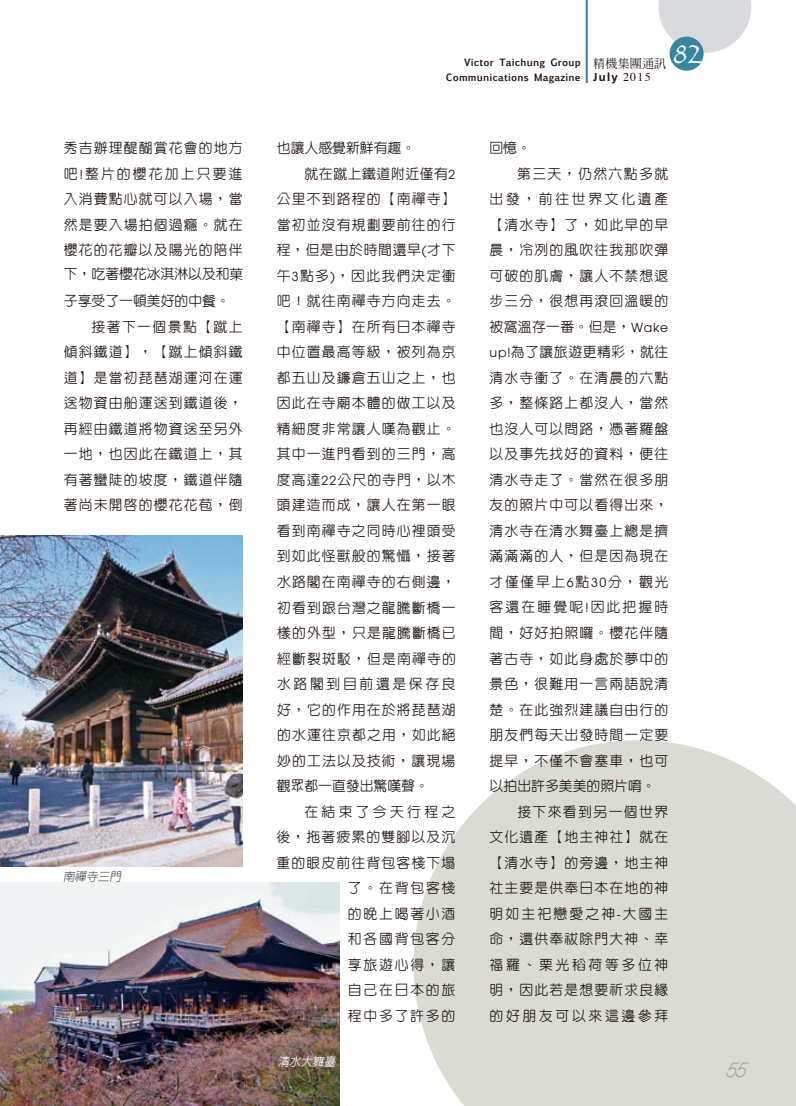
<style>
.page{position:relative;width:796px;height:1106px;background:#fff}
.page>*{position:absolute;margin:0;border:0;box-sizing:border-box;transform-origin:0 0}
.t1{font:27.6px "Papyrus";color:#fff}
.t2{font:italic 200 21.3px "Avant Garde Gothic Itc T";color:#9b9a9f;scale:.9 1}
.t3{font:500 13.8px/25.5px "AR Yuan B5";letter-spacing:.085em;color:#1e120d;text-align:justify}
.t4{font:500 13.8px/27.2px "AR Yuan B5";color:#1e120d}
.t5{font:500 13.8px "AR Yuan B5";letter-spacing:.19em;color:#1e120d}
.t6{font:500 13.8px "AR Yuan B5";letter-spacing:.13em;color:#1e120d}
.t7{font:500 13.8px "AR Yuan B5";letter-spacing:.155em;color:#1e120d}
.t8{font:500 13.8px "AR Yuan B5";letter-spacing:.105em;color:#1e120d}
.t9{font:500 13.8px "AR Yuan B5";letter-spacing:.025em;color:#1e120d}
.t10{font:500 13.8px "AR Yuan B5";letter-spacing:.035em;color:#1e120d}
.t11{font:500 13.8px "AR Yuan B5";letter-spacing:.05em;color:#1e120d}
.t12{font:500 13.8px "AR Yuan B5";letter-spacing:.04em;color:#1e120d}
.t13{font:500 13.8px "AR Yuan B5";letter-spacing:.24em;color:#1e120d}
.t14{font:500 12px "Frutus T";color:#1e120d}
.t15{font:500 12px "AR Ming B5";letter-spacing:.02em;color:#1e120d}
.t16{font:italic 500 11.7px "AR Yuan B5";color:#504e50}
.t17{font:italic 500 11.7px "AR Yuan B5";color:#fff}
.t18{font:700 9.6px "Euphemia UCAS";letter-spacing:.02em;color:#1e120d}
.s1{font-family:"Avant Garde Gothic Itc T";font-weight:400}
.s2{font-family:"Times";font-weight:400}
</style>
<div class="page">
<svg style="left:413px;top:740px;width:382px;height:366px;background:#dee0d9"></svg>
<svg style="left:230px;top:268px;width:12px;height:13px"></svg>
<svg style="left:658px;top:0;width:92px;height:53px"></svg>
<div style="left:669px;top:37px;width:34px;height:34px;background:#37869d;border-radius:50%"></div>
<hr style="left:585px;top:0;width:2px;height:83px;background:#37869d">
<img style="left:0;top:536px;width:242px;height:330px">
<img style="left:1px;top:882px;width:338px;height:224px">
<p class="t3" style="left:64px;top:135px;width:180px">秀吉辦理醍醐賞花會的地方吧<span class="s1">!</span>整片的櫻花加上只要進入消費點心就可以入場，當然是要入場拍個過癮。就在櫻花的花瓣以及陽光的陪伴</p>
<p class="t4" style="left:64px;top:260px;width:167px">下，吃著櫻花冰淇淋以及和子享受了一頓美好的中餐。</p>
<p class="t3" style="left:64px;top:314px;width:180px;text-indent:28px">接著下一個景點【蹴上傾斜鐵道】，【蹴上傾斜鐵道】是當初琵琶湖運河在運送物資由船運送到鐵道後，再經由鐵道將物資送至另外一地，也因此在鐵道上，其有著蠻陡的坡度，鐵道伴隨著尚未開啟的櫻花花苞，倒</p>
<p class="t16" style="left:63px;top:870px;width:61px">南禪寺三門</p>
<p class="t18" style="left:464px;top:55px;width:118px">Victor Taichung Group</p>
<p class="t18" style="left:445px;top:70px;width:136px">Communications Magazine</p>
<p class="t15" style="left:593px;top:57px;width:74px">精機集團通訊</p>
<p class="t14" style="left:593px;top:70px;width:59px">July <span class="s2">2015</span></p>
<h1 class="t1" style="left:673px;top:37px;width:29px">82</h1>
<p class="t4" style="left:277px;top:134px;width:140px">也讓人感覺新鮮有趣。</p>
<p class="t12" style="left:304px;top:166px;width:152px">就在蹴上鐵道附近僅有<span class="s1">2</span></p>
<p class="t3" style="left:276px;top:186px;width:180px">公里不到路程的【南禪寺】</p>
<p class="t3" style="left:277px;top:212px;width:180px">當初並沒有規劃要前往的行</p>
<p class="t11" style="left:277px;top:243px;width:180px">程，但是由於時間還早<span class="s1">(</span>才下</p>
<p class="t3" style="left:277px;top:263px;width:180px">午<span class="s1">3</span>點多<span class="s1">)</span>，因此我們決定衝</p>
<p class="t3" style="left:277px;top:288px;width:180px">吧！就往南禪寺方向走去。</p>
<p class="t3" style="left:277px;top:314px;width:180px">【南禪寺】在所有日本禪寺</p>
<p class="t3" style="left:277px;top:339px;width:180px">中位置最高等級，被列為京</p>
<p class="t3" style="left:277px;top:365px;width:180px">都五山及鐮倉五山之上，也</p>
<p class="t3" style="left:277px;top:390px;width:180px">因此在寺廟本體的做工以及</p>
<p class="t3" style="left:277px;top:416px;width:180px">精細度非常讓人嘆為觀止。</p>
<p class="t3" style="left:277px;top:441px;width:180px">其中一進門看到的三門，高</p>
<p class="t3" style="left:277px;top:467px;width:180px">度高達<span class="s1">22</span>公尺的寺門，以木</p>
<p class="t3" style="left:277px;top:492px;width:180px">頭建造而成，讓人在第一眼</p>
<p class="t3" style="left:277px;top:518px;width:180px">看到南禪寺之同時心裡頭受</p>
<p class="t3" style="left:277px;top:543px;width:180px">到如此怪獸般的驚懾，接著</p>
<p class="t3" style="left:277px;top:569px;width:180px">水路閣在南禪寺的右側邊，</p>
<p class="t3" style="left:277px;top:594px;width:180px">初看到跟台灣之龍騰斷橋一</p>
<p class="t3" style="left:277px;top:620px;width:180px">樣的外型，只是龍騰斷橋已</p>
<p class="t3" style="left:277px;top:645px;width:180px">經斷裂斑駁，但是南禪寺的</p>
<p class="t5" style="left:277px;top:677px;width:180px">水路閣到目前還是保存良</p>
<p class="t3" style="left:277px;top:696px;width:180px">好，它的作用在於將琵琶湖</p>
<p class="t3" style="left:277px;top:722px;width:180px">的水運往京都之用，如此絕</p>
<p class="t3" style="left:277px;top:747px;width:180px">妙的工法以及技術，讓現場</p>
<p class="t4" style="left:276px;top:772px;width:154px">觀眾都一直發出驚嘆聲。</p>
<p class="t13" style="left:304px;top:804px;width:152px">在結束了今天行程之</p>
<p class="t3" style="left:276px;top:824px;width:180px">後，拖著疲累的雙腳以及沉</p>
<p class="t3" style="left:276px;top:849px;width:180px">重的眼皮前往背包客棧下塌</p>
<p class="t3" style="left:348px;top:875px;width:109px">了。在背包客棧</p>
<p class="t6" style="left:348px;top:906px;width:109px">的晚上喝著小酒</p>
<p class="t6" style="left:348px;top:932px;width:109px">和各國背包客分</p>
<p class="t3" style="left:348px;top:951px;width:109px">享旅遊心得，讓</p>
<p class="t6" style="left:348px;top:983px;width:109px">自己在日本的旅</p>
<p class="t6" style="left:348px;top:1008px;width:109px">程中多了許多的</p>
<p class="t17" style="left:277px;top:1055px;width:61px">清水大舞臺</p>
<p class="t3" style="left:489px;top:135px;width:43px">回憶。</p>
<p class="t8" style="left:517px;top:166px;width:152px">第三天，仍然六點多就</p>
<p class="t5" style="left:489px;top:192px;width:180px">出發，前往世界文化遺產</p>
<p class="t3" style="left:489px;top:212px;width:180px">【清水寺】了，如此早的早</p>
<p class="t3" style="left:489px;top:237px;width:180px">晨，冷冽的風吹往我那吹彈</p>
<p class="t3" style="left:489px;top:263px;width:180px">可破的肌膚，讓人不禁想退</p>
<p class="t3" style="left:489px;top:288px;width:180px">步三分，很想再滾回溫暖的</p>
<p class="t9" style="left:489px;top:319px;width:180px">被窩溫存一番。但是，<span class="s1">Wake</span></p>
<p class="t10" style="left:489px;top:345px;width:180px"><span class="s1">up!</span>為了讓旅遊更精彩，就往</p>
<p class="t3" style="left:489px;top:365px;width:180px">清水寺衝了。在清晨的六點</p>
<p class="t3" style="left:489px;top:390px;width:180px">多，整條路上都沒人，當然</p>
<p class="t3" style="left:489px;top:416px;width:180px">也沒人可以問路，憑著羅盤</p>
<p class="t3" style="left:489px;top:441px;width:180px">以及事先找好的資料，便往</p>
<p class="t3" style="left:489px;top:467px;width:180px">清水寺走了。當然在很多朋</p>
<p class="t3" style="left:489px;top:492px;width:180px">友的照片中可以看得出來，</p>
<p class="t3" style="left:489px;top:518px;width:180px">清水寺在清水舞臺上總是擠</p>
<p class="t3" style="left:489px;top:543px;width:180px">滿滿滿的人，但是因為現在</p>
<p class="t3" style="left:489px;top:569px;width:180px">才僅僅早上<span class="s1">6</span>點<span class="s1">30</span>分，觀光</p>
<p class="t7" style="left:489px;top:600px;width:180px">客還在睡覺呢<span class="s1">!</span>因此把握時</p>
<p class="t3" style="left:489px;top:620px;width:180px">間，好好拍照囉。櫻花伴隨</p>
<p class="t3" style="left:489px;top:645px;width:180px">著古寺，如此身處於夢中的</p>
<p class="t3" style="left:489px;top:671px;width:180px">景色，很難用一言兩語說清</p>
<p class="t3" style="left:489px;top:696px;width:180px">楚。在此強烈建議自由行的</p>
<p class="t3" style="left:489px;top:722px;width:180px">朋友們每天出發時間一定要</p>
<p class="t3" style="left:489px;top:747px;width:180px">提早，不僅不會塞車，也可</p>
<p class="t4" style="left:489px;top:772px;width:167px">以拍出許多美美的照片唷。</p>
<p class="t8" style="left:517px;top:804px;width:152px">接下來看到另一個世界</p>
<p class="t3" style="left:489px;top:824px;width:180px">文化遺產【地主神社】就在</p>
<p class="t3" style="left:489px;top:849px;width:180px">【清水寺】的旁邊，地主神</p>
<p class="t3" style="left:489px;top:875px;width:180px">社主要是供奉日本在地的神</p>
<p class="t7" style="left:489px;top:906px;width:180px">明如主祀戀愛之神<span class="s1">-</span>大國主</p>
<p class="t3" style="left:489px;top:926px;width:180px">命，還供奉祓除門大神、幸</p>
<p class="t5" style="left:489px;top:957px;width:180px">福羅、栗光稻荷等多位神</p>
<p class="t3" style="left:489px;top:977px;width:180px">明，因此若是想要祈求良緣</p>
<p class="t5" style="left:489px;top:1008px;width:180px">的好朋友可以來這邊參拜</p>
<h2 class="t2" style="left:725px;top:1057px;width:30px">55</h2>
</div>
